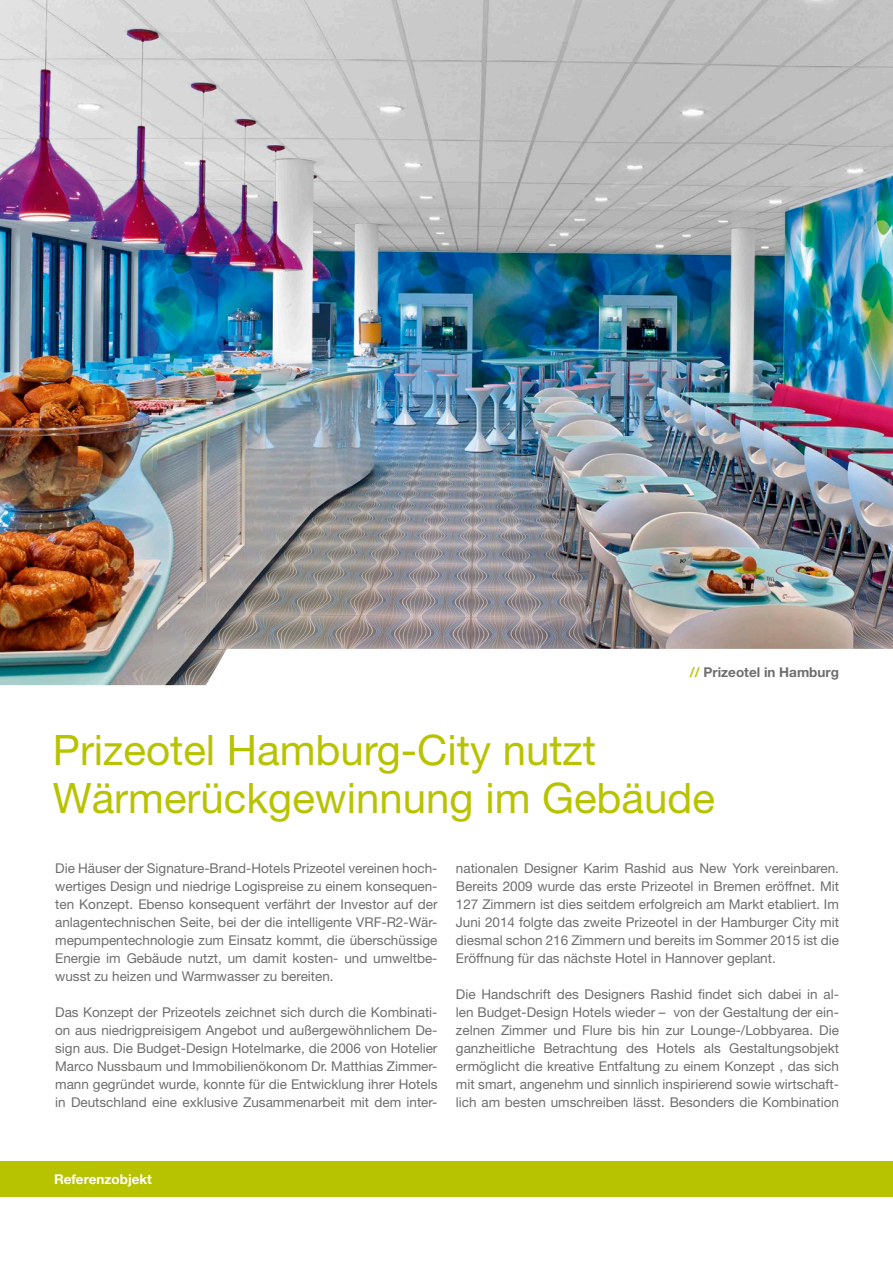
<style>
.page{position:relative;width:893px;height:1263px;background:#fff}
.page>*{position:absolute;margin:0;border:0;box-sizing:border-box;transform-origin:0 0}
._01_Headline_28pt{font:42px/48px "Helvetica Neue LT Pro";color:#b8c300}
._02_Bodycopy{font:13.5px/18px "Helvetica Neue LT Pro";color:#6e6e6d;text-align:justify}
._03_Kapitelheadline{font:700 13.5px "Helvetica Neue LT Pro";color:#6e6e6d}
.t1{font:700 13.5px "Helvetica Neue LT Pro";color:#fff}
.s1{color:#b8c300}
</style>
<div class="page">
<img style="left:0;top:0;width:893px;height:649px">
<img style="left:0;top:649px;width:227px;height:37px">
<div style="left:0;top:1161px;width:893px;height:36px;background:#b8c300"></div>
<p class="_03_Kapitelheadline" style="left:690px;top:664px;width:151px"><span class="s1">//</span> Prizeotel in Hamburg</p>
<p class="_01_Headline_28pt" style="left:53px;top:725px;width:664px">Prizeotel Hamburg-City nutzt<br>Wärmerückgewinnung im Gebäude</p>
<p class="_02_Bodycopy" style="left:55px;top:859px;width:384px">Die Häuser der Signature-Brand-Hotels Prizeotel vereinen hoch&shy;wertiges Design und niedrige Logispreise zu einem konsequen&shy;ten Konzept. Ebenso konsequent verfährt der Investor auf der anlagentechnischen Seite, bei der die intelligente VRF-R2-Wär&shy;mepumpentechnologie zum Einsatz kommt, die überschüssige Energie im Gebäude nutzt, um damit kosten- und umweltbe&shy;wusst zu heizen und Warmwasser zu bereiten.</p>
<p class="_02_Bodycopy" style="left:55px;top:1003px;width:384px">Das Konzept der Prizeotels zeichnet sich durch die Kombinati&shy;on aus niedrigpreisigem Angebot und außergewöhnlichem De&shy;sign aus. Die Budget-Design Hotelmarke, die 2006 von Hotelier Marco Nussbaum und Immobilienökonom Dr. Matthias Zimmer&shy;mann gegründet wurde, konnte für die Entwicklung ihrer Hotels in Deutschland eine exklusive Zusammenarbeit mit dem inter-</p>
<p class="_02_Bodycopy" style="left:456px;top:859px;width:385px">nationalen Designer Karim Rashid aus New York vereinbaren.<br>Bereits 2009 wurde das erste Prizeotel in Bremen eröffnet. Mit 127 Zimmern ist dies seitdem erfolgreich am Markt etabliert. Im Juni 2014 folgte das zweite Prizeotel in der Hamburger City mit diesmal schon 216 Zimmern und bereits im Sommer 2015 ist die Eröffnung für das nächste Hotel in Hannover geplant.</p>
<p class="_02_Bodycopy" style="left:456px;top:985px;width:385px">Die Handschrift des Designers Rashid findet sich dabei in al&shy;len Budget-Design Hotels wieder – von der Gestaltung der ein&shy;zelnen Zimmer und Flure bis hin zur Lounge-/Lobbyarea. Die ganzheitliche Betrachtung des Hotels als Gestaltungsobjekt ermöglicht die kreative Entfaltung zu einem Konzept , das sich mit smart, angenehm und sinnlich inspirierend sowie wirtschaft&shy;lich am besten umschreiben lässt. Besonders die Kombination</p>
<p class="t1" style="left:54px;top:1170px;width:100px">Referenzobjekt</p>
</div>
